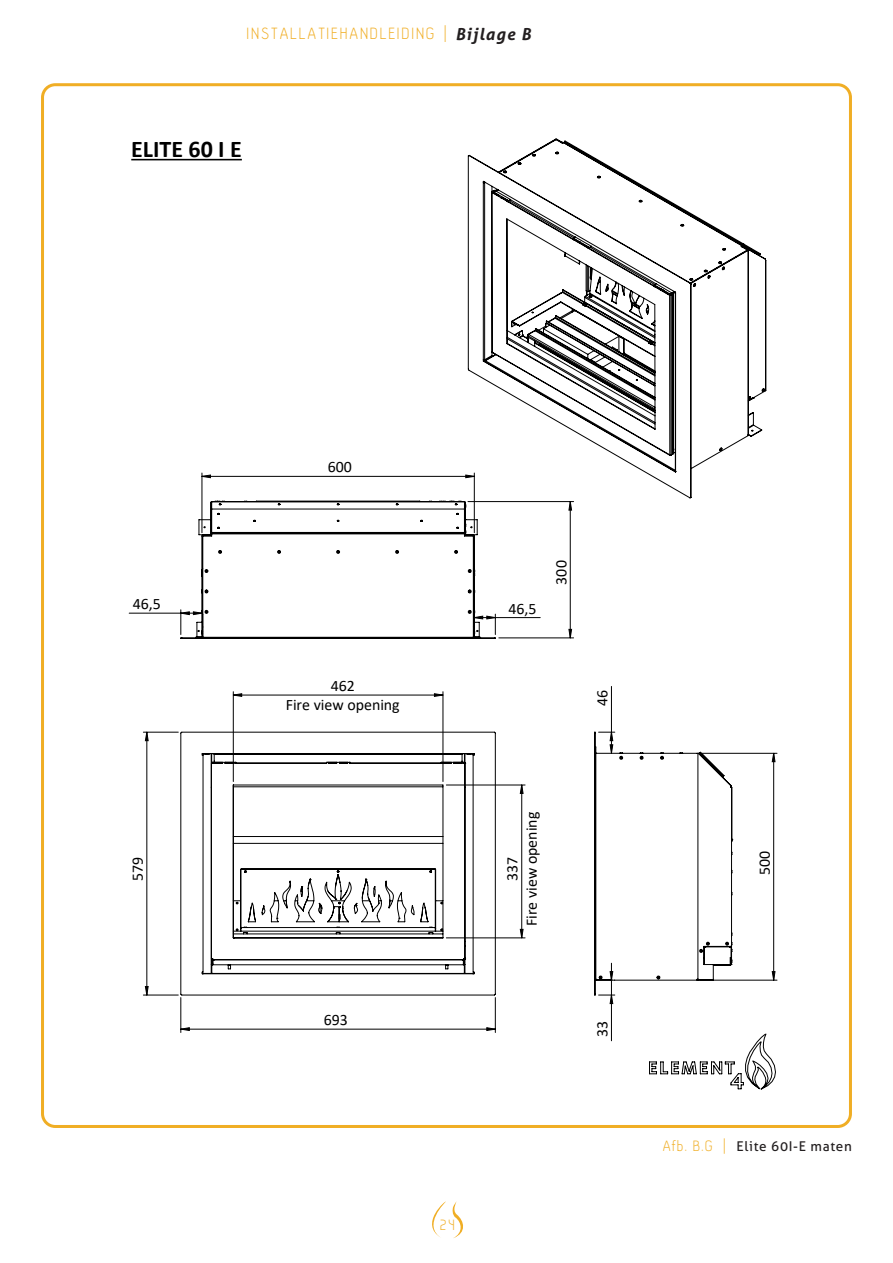
<style>
.page{position:relative;width:893px;height:1263px;background:#fff}
.page>*{position:absolute;margin:0;border:0;box-sizing:border-box;transform-origin:0 0}
.t1{font:700 24px "Calibri";color:#000}
.t2{font:300 18px "Hallosans";letter-spacing:.11em;color:#f0ae25}
.t3{font:300 16.5px "Hallosans";color:#f0ae25}
.t4{font:15.9px/19.4px "Calibri";color:#000;text-align:center}
.t5{font:13.5px "Aller";letter-spacing:.05em;color:#231f20}
.s1{font-family:"Aller";font-weight:700;font-style:italic;font-size:16.5px;color:#231f20}
.s2{font-family:"Hallosans";font-weight:300;font-size:16.5px;color:#f0ae25}
</style>
<div class="page">
<svg style="left:432px;top:1202px;width:13px;height:36px"></svg>
<svg style="left:453px;top:1201px;width:10px;height:37px"></svg>
<svg style="left:467px;top:138px;width:300px;height:361px"></svg>
<hr style="left:131px;top:159px;width:111px;height:1px;background:#000">
<svg style="left:649px;top:1033px;width:127px;height:57px"></svg>
<hr style="left:495px;top:617px;width:45px;height:1px;background:#000">
<hr style="left:129px;top:613px;width:52px;height:1px;background:#000">
<hr style="left:180px;top:997px;width:1px;height:35px;background:#000">
<hr style="left:495px;top:997px;width:1px;height:35px;background:#000">
<hr style="left:202px;top:473px;width:1px;height:60px;background:#000">
<hr style="left:474px;top:473px;width:1px;height:60px;background:#000">
<hr style="left:446px;top:785px;width:79px;height:1px;background:#000">
<hr style="left:446px;top:937px;width:79px;height:1px;background:#000">
<hr style="left:143px;top:995px;width:35px;height:1px;background:#000">
<hr style="left:143px;top:732px;width:35px;height:1px;background:#000">
<hr style="left:611px;top:995px;width:1px;height:46px;background:#000">
<hr style="left:702px;top:753px;width:75px;height:1px;background:#000">
<hr style="left:700px;top:980px;width:77px;height:1px;background:#000">
<hr style="left:468px;top:501px;width:106px;height:1px;background:#000">
<hr style="left:499px;top:638px;width:75px;height:1px;background:#000">
<svg style="left:181px;top:475px;width:314px;height:555px"></svg>
<svg style="left:233px;top:693px;width:211px;height:4px"></svg>
<svg style="left:520px;top:784px;width:4px;height:154px"></svg>
<svg style="left:145px;top:731px;width:4px;height:265px"></svg>
<svg style="left:569px;top:502px;width:206px;height:501px"></svg>
<p class="t2" style="left:247px;top:24px;width:285px">INSTALLATIEHANDLEIDING | <span class="s1">Bijlage B</span></p>
<p class="t1" style="left:131px;top:132px;width:112px">ELITE 60 I E</p>
<p class="t4" style="left:328px;top:457px;width:26px">600</p>
<p class="t4" style="left:133px;top:594px;width:30px">46,5</p>
<p class="t4" style="left:508px;top:598px;width:30px">46,5</p>
<p class="t4" style="left:551px;top:585px;width:26px;rotate:-90deg">300</p>
<p class="t4" style="left:286px;top:675px;width:116px">462<br>Fire view opening</p>
<p class="t4" style="left:592px;top:706px;width:18px;rotate:-90deg">46</p>
<p class="t4" style="left:128px;top:881px;width:26px;rotate:-90deg">579</p>
<p class="t4" style="left:324px;top:1010px;width:26px">693</p>
<p class="t4" style="left:502px;top:926px;width:116px;rotate:-90deg">337<br>Fire view opening</p>
<p class="t4" style="left:592px;top:1037px;width:18px;rotate:-90deg">33</p>
<p class="t3" style="left:440px;top:1216px;width:16px">24</p>
<p class="t4" style="left:754px;top:875px;width:26px;rotate:-90deg">500</p>
<p class="t5" style="left:663px;top:1138px;width:191px"><span class="s2">Afb. B.G |</span> Elite 60I-E maten</p>
</div>
